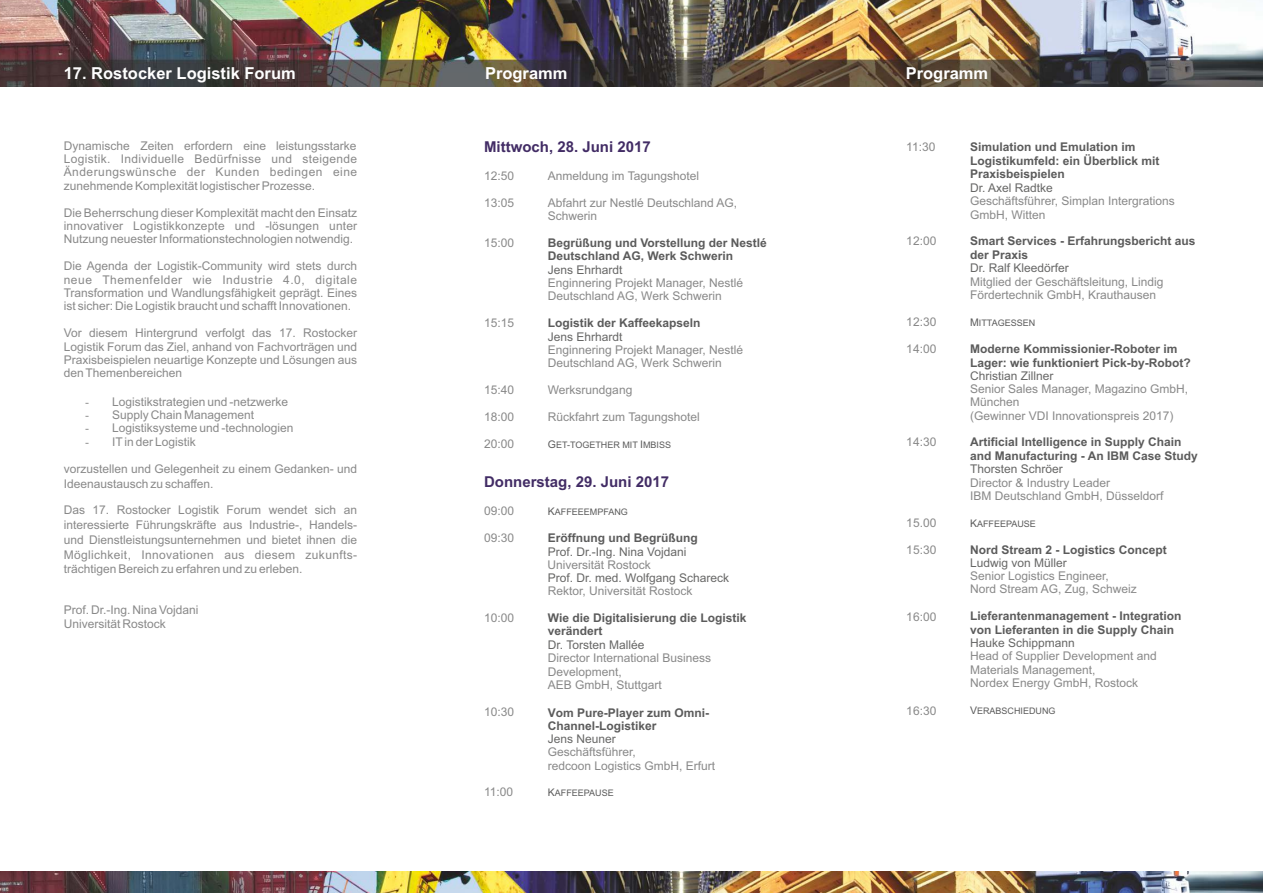
<style>
.page{position:relative;width:1263px;height:893px;background:#fff}
.page>*{position:absolute;margin:0;border:0;box-sizing:border-box;transform-origin:0 0}
.t1{font:700 16.5px "Arial";color:#fefefe}
.t2{font:700 15px "Arial";color:#422c65}
.t3{font:12px/13.4px "Arial";color:#898989}
.t4{font:700 12px/13.4px "Arial";color:#5b5b5b}
.t5{font:12px "Arial";color:#676766}
.t6{font:9px "Arial";color:#5b5b5b}
.s1{font-family:"Times New Roman"}
.s2{font-size:10.5px}
</style>
<div class="page">
<img style="left:0;top:0;width:1263px;height:87px">
<img style="left:0;top:872px;width:1263px;height:21px">
<h1 class="t1" style="left:64px;top:67px;width:233px">17. Rostocker Logistik Forum</h1>
<h1 class="t1" style="left:485px;top:67px;width:84px">Programm</h1>
<h1 class="t1" style="left:906px;top:67px;width:84px">Programm</h1>
<p class="t3" style="left:64px;top:140px;width:295px;text-align:justify">Dynamische Zeiten erfordern eine leistungsstarke Logistik. Individuelle Bedürfnisse und steigende Änderungswünsche der Kunden bedingen eine zunehmende Komplexität logistischer Prozesse.</p>
<p class="t3" style="left:64px;top:207px;width:295px;text-align:justify">Die Beherrschung dieser Komplexität macht den Einsatz innovativer Logistikkonzepte und -lösungen unter Nutzung neuester Informationstechnologien notwendig.</p>
<p class="t3" style="left:64px;top:260px;width:295px;text-align:justify">Die Agenda der Logistik-Community wird stets durch neue Themenfelder wie Industrie 4.0, digitale Transformation und Wandlungsfähigkeit geprägt. Eines ist sicher: Die Logistik braucht und schafft Innovationen.</p>
<p class="t3" style="left:64px;top:327px;width:295px;text-align:justify">Vor diesem Hintergrund verfolgt das 17. Rostocker Logistik Forum das Ziel, anhand von Fachvorträgen und Praxisbeispielen neuartige Konzepte und Lösungen aus den Themenbereichen</p>
<p class="t3" style="left:85px;top:396px;width:205px"><span class="s1">-</span> Logistikstrategien und -netzwerke</p>
<p class="t3" style="left:85px;top:409px;width:171px"><span class="s1">-</span> Supply Chain Management</p>
<p class="t3" style="left:85px;top:423px;width:210px"><span class="s1">-</span> Logistiksysteme und -technologien</p>
<p class="t3" style="left:85px;top:436px;width:112px"><span class="s1">-</span> IT in der Logistik</p>
<p class="t3" style="left:64px;top:462px;width:295px;line-height:14.7px">vorzustellen und Gelegenheit zu einem Gedanken- und<br>Ideenaustausch zu schaffen.</p>
<p class="t3" style="left:64px;top:504px;width:295px;line-height:14.7px;text-align:justify">Das 17. Rostocker Logistik Forum wendet sich an interessierte Führungskräfte aus Industrie-, Handels&shy;und Dienstleistungsunternehmen und bietet ihnen die Möglichkeit, Innovationen aus diesem zukunfts&shy;trächtigen Bereich zu erfahren und zu erleben.</p>
<p class="t3" style="left:64px;top:605px;width:136px">Prof. Dr.-Ing. Nina Vojdani<br>Universität Rostock</p>
<p class="t2" style="left:484px;top:141px;width:168px">Mittwoch, 28. Juni 2017</p>
<p class="t3" style="left:484px;top:170px;width:32px">12:50</p>
<p class="t3" style="left:548px;top:170px;width:153px">Anmeldung im Tagungshotel</p>
<p class="t3" style="left:484px;top:197px;width:32px">13:05</p>
<p class="t3" style="left:548px;top:197px;width:191px">Abfahrt zur Nestlé Deutschland AG,<br>Schwerin</p>
<p class="t3" style="left:484px;top:237px;width:32px">15:00</p>
<p class="t4" style="left:548px;top:237px;width:221px">Begrüßung und Vorstellung der Nestlé<br>Deutschland AG, Werk Schwerin</p>
<p class="t5" style="left:548px;top:265px;width:76px">Jens Ehrhardt</p>
<p class="t3" style="left:548px;top:277px;width:197px">Enginnering Projekt Manager, Nestlé<br>Deutschland AG, Werk Schwerin</p>
<p class="t3" style="left:484px;top:317px;width:32px">15:15</p>
<p class="t4" style="left:548px;top:317px;width:154px">Logistik der Kaffeekapseln</p>
<p class="t5" style="left:548px;top:332px;width:76px">Jens Ehrhardt</p>
<p class="t3" style="left:548px;top:344px;width:197px">Enginnering Projekt Manager, Nestlé<br>Deutschland AG, Werk Schwerin</p>
<p class="t3" style="left:484px;top:384px;width:32px">15:40</p>
<p class="t3" style="left:548px;top:384px;width:86px">Werksrundgang</p>
<p class="t3" style="left:484px;top:411px;width:32px">18:00</p>
<p class="t3" style="left:548px;top:411px;width:153px">Rückfahrt zum Tagungshotel</p>
<p class="t3" style="left:484px;top:438px;width:32px">20:00</p>
<p class="t6" style="left:548px;top:441px;width:125px"><span class="s2">G</span>ET-TOGETHER MIT <span class="s2">I</span>MBISS</p>
<p class="t2" style="left:484px;top:476px;width:187px">Donnerstag, 29. Juni 2017</p>
<p class="t3" style="left:484px;top:505px;width:32px">09:00</p>
<p class="t6" style="left:548px;top:508px;width:82px"><span class="s2">K</span>AFFEEEMPFANG</p>
<p class="t3" style="left:484px;top:532px;width:32px">09:30</p>
<p class="t4" style="left:548px;top:532px;width:151px">Eröffnung und Begrüßung</p>
<p class="t5" style="left:548px;top:547px;width:140px">Prof. Dr.-Ing. Nina Vojdani</p>
<p class="t3" style="left:547px;top:559px;width:105px">Universität Rostock</p>
<p class="t5" style="left:548px;top:574px;width:183px">Prof. Dr. med. Wolfgang Schareck</p>
<p class="t3" style="left:548px;top:585px;width:146px">Rektor, Universität Rostock</p>
<p class="t4" style="left:548px;top:612px;width:200px">Wie die Digitalisierung die Logistik verändert</p>
<p class="t5" style="left:548px;top:640px;width:98px">Dr. Torsten Mallée</p>
<p class="t3" style="left:548px;top:653px;width:165px">Director International Business<br>Development,<br>AEB GmbH, Stuttgart</p>
<p class="t4" style="left:548px;top:707px;width:163px">Vom Pure-Player zum Omni-<br>Channel-Logistiker</p>
<p class="t5" style="left:548px;top:734px;width:70px">Jens Neuner</p>
<p class="t3" style="left:548px;top:746px;width:169px">Geschäftsführer,<br>redcoon Logistics GmbH, Erfurt</p>
<p class="t6" style="left:548px;top:790px;width:67px"><span class="s2">K</span>AFFEEPAUSE</p>
<p class="t3" style="left:484px;top:612px;width:32px">10:00</p>
<p class="t3" style="left:484px;top:706px;width:32px">10:30</p>
<p class="t3" style="left:484px;top:787px;width:31px">11:00</p>
<p class="t3" style="left:906px;top:142px;width:31px">11:30</p>
<p class="t3" style="left:906px;top:236px;width:32px">12:00</p>
<p class="t3" style="left:906px;top:316px;width:32px">12:30</p>
<p class="t3" style="left:906px;top:343px;width:32px">14:00</p>
<p class="t3" style="left:906px;top:437px;width:32px">14:30</p>
<p class="t3" style="left:906px;top:517px;width:32px">15.00</p>
<p class="t3" style="left:906px;top:544px;width:32px">15:30</p>
<p class="t3" style="left:906px;top:611px;width:32px">16:00</p>
<p class="t3" style="left:906px;top:705px;width:32px">16:30</p>
<p class="t4" style="left:970px;top:142px;width:191px">Simulation und Emulation im<br>Logistikumfeld: ein Überblick mit<br>Praxisbeispielen</p>
<p class="t5" style="left:970px;top:183px;width:84px">Dr. Axel Radtke</p>
<p class="t3" style="left:970px;top:195px;width:206px">Geschäftsführer, Simplan Intergrations<br>GmbH, Witten</p>
<p class="t4" style="left:970px;top:236px;width:227px">Smart Services - Erfahrungsbericht aus der Praxis</p>
<p class="t5" style="left:970px;top:264px;width:100px">Dr. Ralf Kleedörfer</p>
<p class="t3" style="left:970px;top:276px;width:195px">Mitglied der Geschäftsleitung, Lindig<br>Fördertechnik GmbH, Krauthausen</p>
<p class="t6" style="left:970px;top:319px;width:67px"><span class="s2">M</span>ITTAGESSEN</p>
<p class="t4" style="left:970px;top:342px;width:222px;line-height:14px">Moderne Kommissionier-Roboter im<br>Lager: wie funktioniert Pick-by-Robot?</p>
<p class="t5" style="left:970px;top:371px;width:85px">Christian Zillner</p>
<p class="t3" style="left:970px;top:383px;width:220px">Senior Sales Manager, Magazino GmbH,<br>München<br>(Gewinner VDI Innovationspreis 2017)</p>
<p class="t4" style="left:970px;top:436px;width:229px;line-height:14px">Artificial Intelligence in Supply Chain and Manufacturing - An IBM Case Study</p>
<p class="t5" style="left:970px;top:465px;width:94px">Thorsten Schröer</p>
<p class="t3" style="left:970px;top:477px;width:195px">Director &amp; Industry Leader<br>IBM Deutschland GmbH, Düsseldorf</p>
<p class="t6" style="left:970px;top:520px;width:67px"><span class="s2">K</span>AFFEEPAUSE</p>
<p class="t4" style="left:970px;top:544px;width:198px">Nord Stream 2 - Logistics Concept</p>
<p class="t5" style="left:970px;top:558px;width:98px">Ludwig von Müller</p>
<p class="t3" style="left:970px;top:570px;width:168px">Senior Logistics Engineer,<br>Nord Stream AG, Zug, Schweiz</p>
<p class="t4" style="left:970px;top:610px;width:213px;line-height:14px">Lieferantenmanagement - Integration von Lieferanten in die Supply Chain</p>
<p class="t5" style="left:970px;top:638px;width:106px">Hauke Schippmann</p>
<p class="t3" style="left:970px;top:651px;width:188px">Head of Supplier Development and<br>Materials Management,<br>Nordex Energy GmbH, Rostock</p>
<p class="t6" style="left:970px;top:707px;width:87px"><span class="s2">V</span>ERABSCHIEDUNG</p>
</div>
